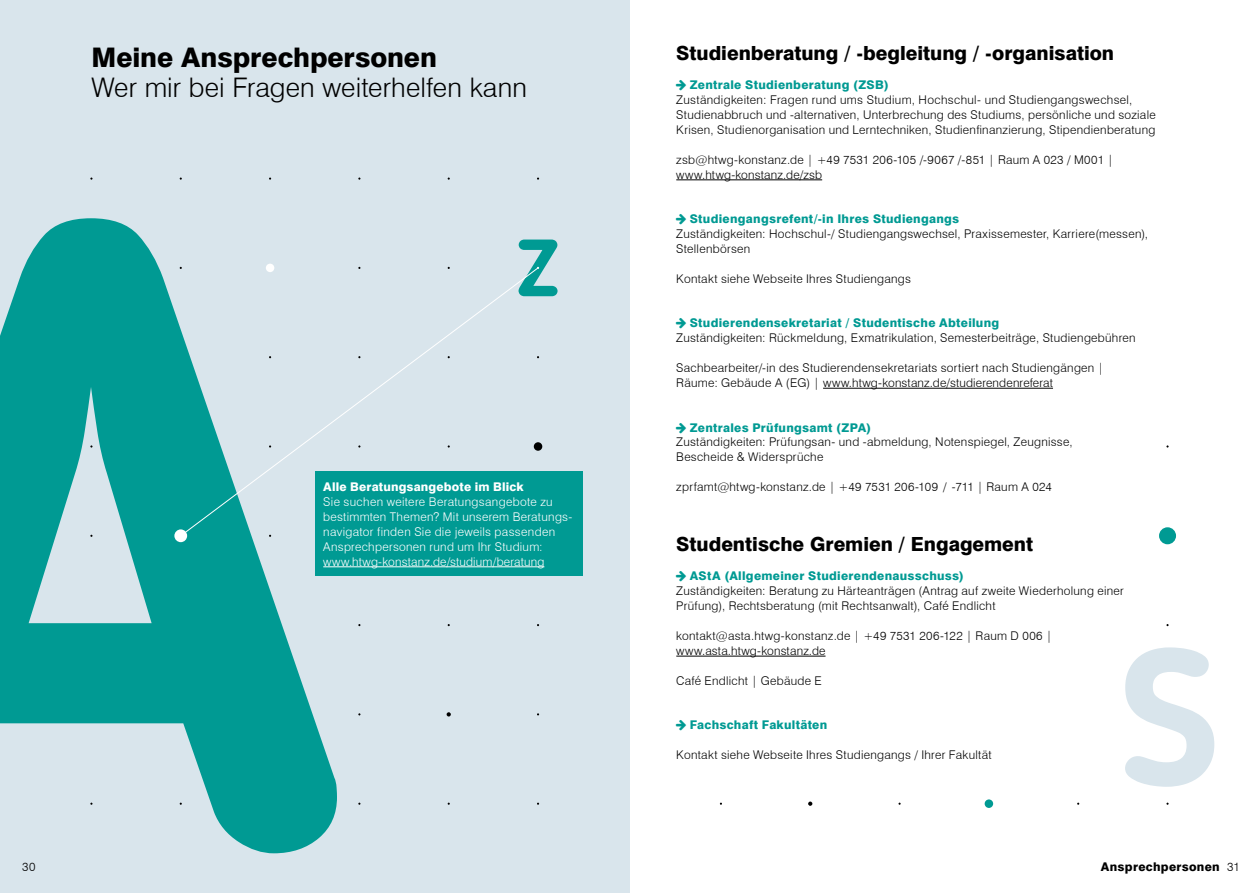
<style>
.page{position:relative;width:1259px;height:893px;background:#fff}
.page>*{position:absolute;margin:0;border:0;box-sizing:border-box;transform-origin:0 0}
.t1{font:300 27px "Swiss 721 BT";letter-spacing:.005em;color:#000}
.t2{font:800 27px "Swiss 721 BT";letter-spacing:-.005em;color:#000}
.t3{font:800 19.5px "Swiss 721 BT";color:#000}
.t4{font:300 12px/14.9px "Swiss 721 BT";letter-spacing:.025em;color:#000}
.t5{font:800 12px "Swiss 721 BT";letter-spacing:.025em;color:#009a93}
.t6{font:300 12px/14.9px "Swiss 721 BT";letter-spacing:.025em;color:#fff}
.t7{font:800 12px "Swiss 721 BT";letter-spacing:.015em;color:#fff}
.t8{font:800 12px "Swiss 721 BT";letter-spacing:.025em;color:#000}
.s1{font-weight:300}
</style>
<div class="page">
<div style="left:0;top:0;width:629px;height:893px;background:#d9e5ec"></div>
<div style="left:1159px;top:527px;width:17px;height:17px;background:#009a93;border-radius:50%"></div>
<div style="left:984px;top:799px;width:9px;height:9px;background:#009a93;border-radius:50%"></div>
<svg style="left:808px;top:801px;width:4px;height:5px"></svg>
<div style="left:534px;top:442px;width:8px;height:9px;background:#000;border-radius:50%"></div>
<svg style="left:446px;top:712px;width:5px;height:4px"></svg>
<svg style="left:0;top:218px;width:337px;height:635px;fill:#009a93"></svg>
<svg style="left:180px;top:267px;width:359px;height:270px"></svg>
<div style="left:174px;top:529px;width:13px;height:13px;background:#fff;border-radius:50%"></div>
<svg style="left:518px;top:240px;width:39px;height:56px"></svg>
<svg style="left:1125px;top:647px;width:89px;height:140px"></svg>
<hr style="left:676px;top:180px;width:146px;height:1px;background:#000">
<hr style="left:823px;top:388px;width:230px;height:1px;background:#000">
<hr style="left:676px;top:656px;width:149px;height:1px;background:#000">
<div style="left:315px;top:472px;width:268px;height:104px;background:#009a93"></div>
<hr style="left:323px;top:566px;width:221px;height:1px;background:#fff">
<h1 class="t2" style="left:91px;top:41px;width:347px">Meine Ansprechpersonen</h1>
<h1 class="t1" style="left:91px;top:71px;width:437px">Wer mir bei Fragen weiterhelfen kann</h1>
<p class="t7" style="left:323px;top:480px;width:202px">Alle Beratungsangebote im Blick</p>
<p class="t6" style="left:323px;top:494px;width:251px">Sie suchen weitere Beratungsangebote zu bestimmten Themen? Mit unserem Beratungs&shy;navigator finden Sie die jeweils passenden Ansprechpersonen rund um Ihr Studium: www.htwg-konstanz.de/studium/beratung</p>
<h2 class="t3" style="left:676px;top:41px;width:439px">Studienberatung / -begleitung / -organisation</h2>
<p class="t5" style="left:690px;top:78px;width:200px">Zentrale Studienberatung (ZSB)</p>
<p class="t4" style="left:676px;top:92px;width:481px">Zuständigkeiten: Fragen rund ums Studium, Hochschul- und Studiengangswechsel,<br>Studienabbruch und -alternativen, Unterbrechung des Studiums, persönliche und soziale<br>Krisen, Studienorganisation und Lerntechniken, Studienfinanzierung, Stipendienberatung</p>
<p class="t4" style="left:676px;top:152px;width:439px">zsb@htwg-konstanz.de | +49 7531 206-105 /-9067 /-851 | Raum A 023 / M001 | www.htwg-konstanz.de/zsb</p>
<p class="t5" style="left:690px;top:212px;width:271px">Studiengangsrefent/-in Ihres Studiengangs</p>
<p class="t4" style="left:676px;top:226px;width:473px">Zuständigkeiten: Hochschul-/ Studiengangswechsel, Praxissemester, Karriere(messen),<br>Stellenbörsen</p>
<p class="t4" style="left:676px;top:271px;width:236px">Kontakt siehe Webseite Ihres Studiengangs</p>
<p class="t5" style="left:690px;top:316px;width:311px">Studierendensekretariat / Studentische Abteilung</p>
<p class="t4" style="left:676px;top:330px;width:461px">Zuständigkeiten: Rückmeldung, Exmatrikulation, Semesterbeiträge, Studiengebühren</p>
<p class="t4" style="left:676px;top:360px;width:429px">Sachbearbeiter/-in des Studierendensekretariats sortiert nach Studiengängen |<br>Räume: Gebäude A (EG) | www.htwg-konstanz.de/studierendenreferat</p>
<p class="t5" style="left:690px;top:420px;width:183px">Zentrales Prüfungsamt (ZPA)</p>
<p class="t4" style="left:676px;top:435px;width:398px">Zuständigkeiten: Prüfungsan- und -abmeldung, Notenspiegel, Zeugnisse,<br>Bescheide &amp; Widersprüche</p>
<p class="t4" style="left:676px;top:479px;width:377px">zprfamt@htwg-konstanz.de | +49 7531 206-109 / -711 | Raum A 024</p>
<h2 class="t3" style="left:676px;top:532px;width:358px">Studentische Gremien / Engagement</h2>
<p class="t5" style="left:690px;top:569px;width:276px">AStA (Allgemeiner Studierendenausschuss)</p>
<p class="t4" style="left:676px;top:583px;width:449px">Zuständigkeiten: Beratung zu Härteanträgen (Antrag auf zweite Wiederholung einer<br>Prüfung), Rechtsberatung (mit Rechtsanwalt), Café Endlicht</p>
<p class="t4" style="left:676px;top:628px;width:377px">kontakt@asta.htwg-konstanz.de | +49 7531 206-122 | Raum D 006 | www.asta.htwg-konstanz.de</p>
<p class="t4" style="left:676px;top:673px;width:147px">Café Endlicht | Gebäude E</p>
<p class="t5" style="left:690px;top:718px;width:139px">Fachschaft Fakultäten</p>
<p class="t4" style="left:676px;top:747px;width:317px">Kontakt siehe Webseite Ihres Studiengangs / Ihrer Fakultät</p>
<p class="t4" style="left:22px;top:859px;width:15px">30</p>
<p class="t8" style="left:1101px;top:859px;width:140px">Ansprechpersonen <span class="s1">31</span></p>
</div>
